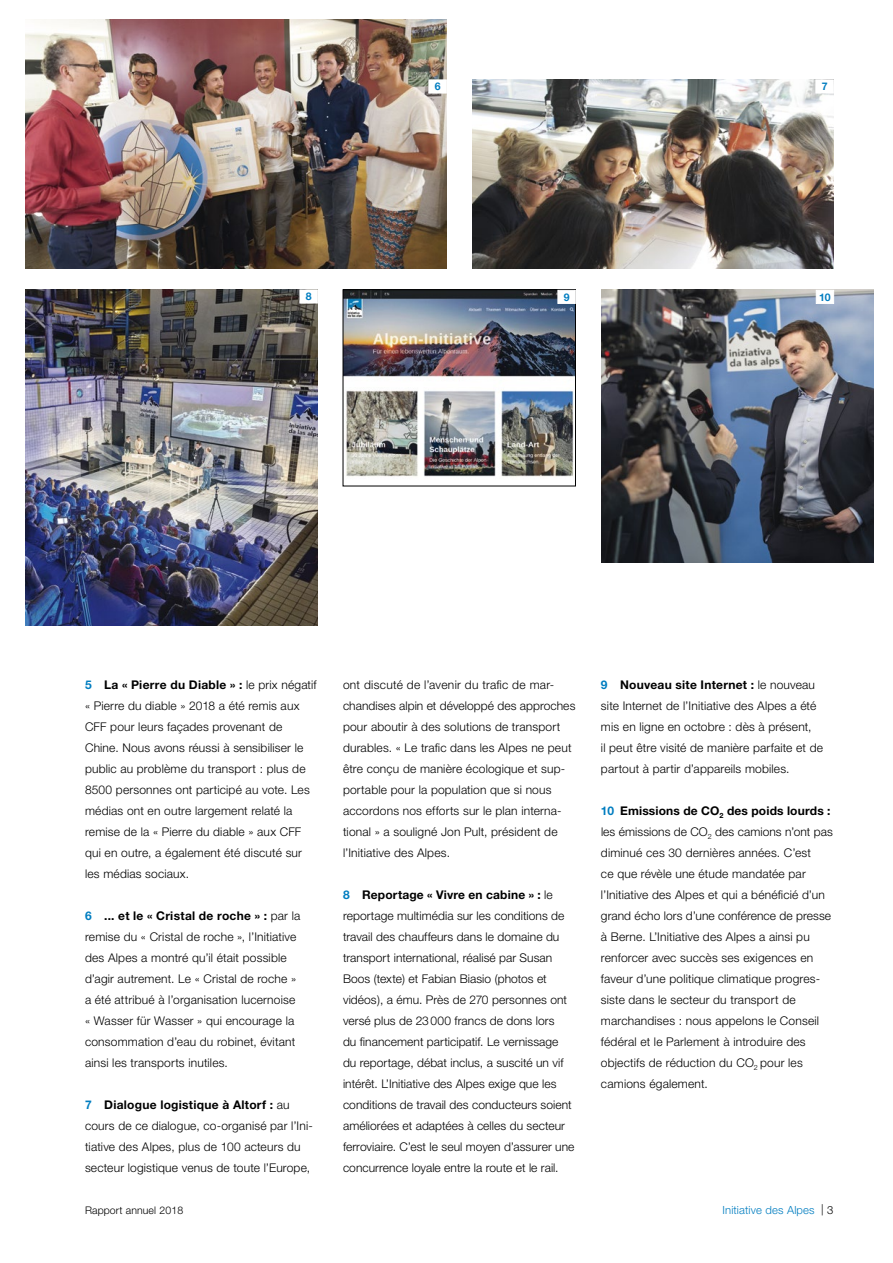
<style>
.page{position:relative;width:893px;height:1263px;background:#fff}
.page>*{position:absolute;margin:0;border:0;box-sizing:border-box;transform-origin:0 0}
.t1{font:300 12px/21px "Helvetica Neue";letter-spacing:.01em;color:#000}
.t2{font:300 11.25px "Helvetica Neue";letter-spacing:.01em;color:#007dc0}
.t3{font:300 10.5px "Helvetica Neue";letter-spacing:.01em;color:#000}
.t4{font:700 10.5px "Helvetica Neue LT Com";color:#007dc0}
.s1{font-weight:700;color:#007dc0}
.s2{font-weight:700}
.s3{color:#000}
</style>
<div class="page">
<img style="left:26px;top:290px;width:291px;height:336px">
<img style="left:601px;top:290px;width:273px;height:272px">
<img style="left:345px;top:292px;width:229px;height:185px">
<div style="left:343px;top:290px;width:233px;height:196px;border:1px solid #000"></div>
<img style="left:472px;top:80px;width:361px;height:189px">
<img style="left:26px;top:19px;width:421px;height:250px">
<svg style="left:429px;top:80px;width:18px;height:13px"></svg>
<svg style="left:815px;top:80px;width:19px;height:13px"></svg>
<svg style="left:300px;top:290px;width:18px;height:13px"></svg>
<svg style="left:557px;top:290px;width:19px;height:14px"></svg>
<svg style="left:816px;top:290px;width:18px;height:14px"></svg>
<p class="t4" style="left:435px;top:80px;width:7px">6</p>
<p class="t4" style="left:822px;top:80px;width:7px">7</p>
<p class="t4" style="left:306px;top:290px;width:7px">8</p>
<p class="t4" style="left:564px;top:290px;width:7px">9</p>
<p class="t4" style="left:819px;top:290px;width:13px">10</p>
<p class="t1" style="left:85px;top:674px;width:233px"><span class="s1">5</span> <span class="s2">La « Pierre du Diable » :</span> le prix négatif « Pierre du diable » 2018 a été remis aux CFF pour leurs façades provenant de Chine. Nous avons réussi à sensibiliser le public au problème du transport : plus de 8500 personnes ont participé au vote. Les médias ont en outre largement relaté la remise de la « Pierre du diable » aux CFF qui en outre, a également été discuté sur les médias sociaux.</p>
<p class="t1" style="left:85px;top:905px;width:217px"><span class="s1">6</span> <span class="s2">... et le « Cristal de roche » :</span> par la remise du « Cristal de roche », l’Initiative des Alpes a montré qu’il était possible d’agir autrement. Le « Cristal de roche » a été attribué à l’organisation lucernoise « Wasser für Wasser » qui encourage la consommation d’eau du robinet, évitant ainsi les transports inutiles.</p>
<p class="t1" style="left:85px;top:1094px;width:229px"><span class="s1">7</span> <span class="s2">Dialogue logistique à Altorf :</span> au cours de ce dialogue, co-organisé par l’Ini&shy;tiative des Alpes, plus de 100 acteurs du secteur logistique venus de toute l’Europe,</p>
<p class="t1" style="left:343px;top:674px;width:234px">ont discuté de l’avenir du trafic de mar&shy;chandises alpin et développé des approches pour aboutir à des solutions de transport durables. « Le trafic dans les Alpes ne peut être conçu de manière écologique et sup&shy;portable pour la population que si nous accordons nos efforts sur le plan interna&shy;tional » a souligné Jon Pult, président de l’Initiative des Alpes.</p>
<p class="t1" style="left:343px;top:884px;width:233px"><span class="s1">8</span> <span class="s2">Reportage « Vivre en cabine » :</span> le reportage multimédia sur les conditions de travail des chauffeurs dans le domaine du transport international, réalisé par Susan Boos (texte) et Fabian Biasio (photos et vidéos), a ému. Près de 270 personnes ont versé plus de 23 000 francs de dons lors<br>du financement participatif. Le vernissage du reportage, débat inclus, a suscité un vif intérêt. L’Initiative des Alpes exige que les conditions de travail des conducteurs soient améliorées et adaptées à celles du secteur ferroviaire. C’est le seul moyen d’assurer une concurrence loyale entre la route et le rail.</p>
<p class="t1" style="left:601px;top:674px;width:224px"><span class="s1">9</span> <span class="s2">Nouveau site Internet :</span> le nouveau site Internet de l’Initiative des Alpes a été mis en ligne en octobre : dès à présent,<br>il peut être visité de manière parfaite et de partout à partir d’appareils mobiles.</p>
<p class="t1" style="left:601px;top:800px;width:233px"><span class="s1">10</span> <span class="s2">Emissions de CO</span><sub>2</sub> <span class="s2">des poids lourds : </span>les émissions de CO<sub>2</sub> des camions n’ont pas diminué ces 30 dernières années. C’est<br>ce que révèle une étude mandatée par l’Initiative des Alpes et qui a bénéficié d’un grand écho lors d’une conférence de presse à Berne. L’Initiative des Alpes a ainsi pu renforcer avec succès ses exigences en faveur d’une politique climatique progres&shy;siste dans le secteur du transport de marchandises : nous appelons le Conseil fédéral et le Parlement à introduire des objectifs de réduction du CO<sub>2</sub> pour les camions également.</p>
<p class="t3" style="left:85px;top:1204px;width:100px">Rapport annuel 2018</p>
<p class="t2" style="left:723px;top:1203px;width:112px">Initiative des Alpes <span class="s3">| 3</span></p>
</div>
